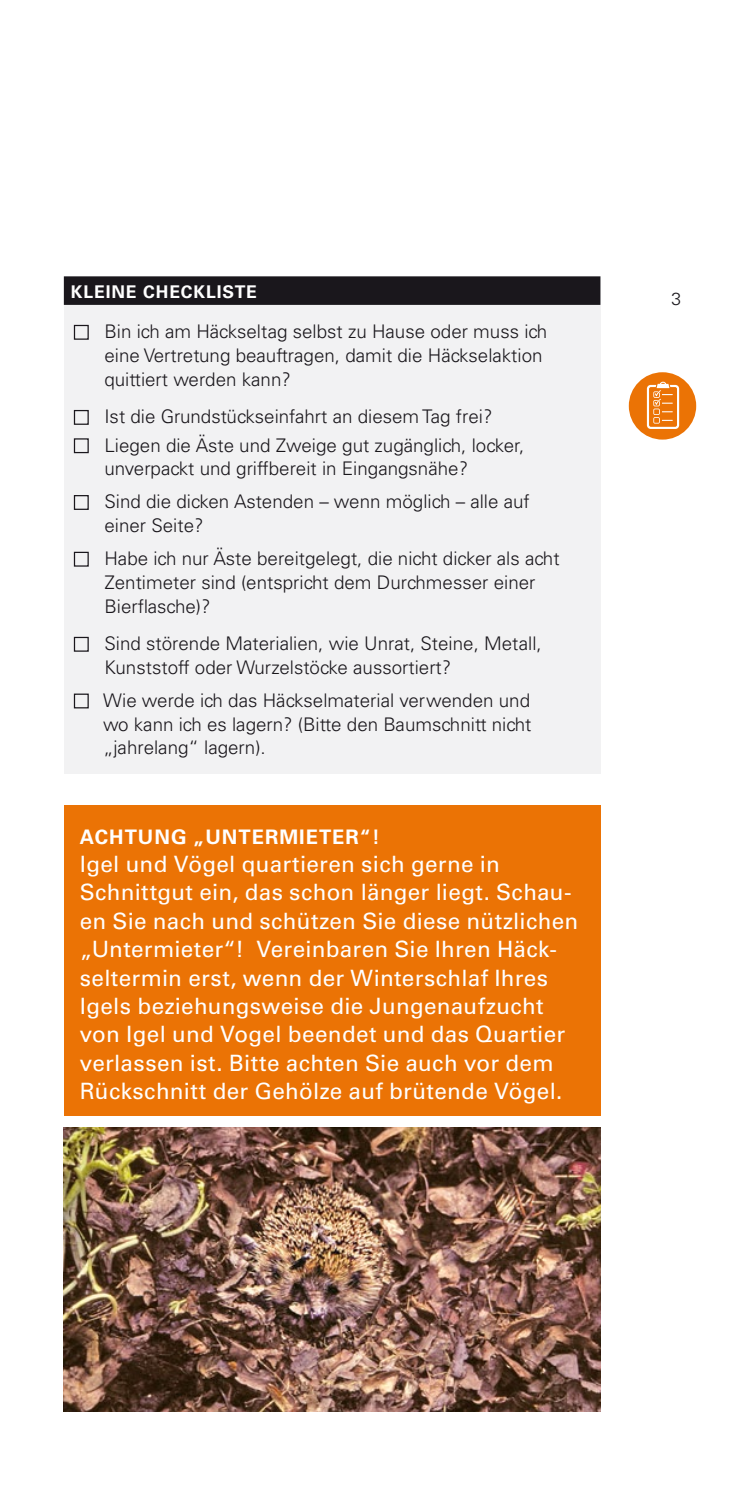
<style>
.page{position:relative;width:745px;height:1489px;background:#fff}
.page>*{position:absolute;margin:0;border:0;box-sizing:border-box;transform-origin:0 0}
.t1{font:22.5px/28.2px "Univers LT Std";letter-spacing:.01em;color:#fff}
.t2{font:700 20px "Univers LT Std";letter-spacing:.05em;color:#fff}
.t3{font:300 18.75px/23.8px "Univers LT Std";color:#1a171c}
.t4{font:700 17.5px "Univers LT Std";letter-spacing:.05em;color:#fff}
.t5{font:300 17.5px "Univers LT Std";color:#1a171c}
</style>
<div class="page">
<div style="left:64px;top:805px;width:536px;height:310px;background:#eb7305"></div>
<div style="left:64px;top:276px;width:536px;height:497px;background:#f2f2f3"></div>
<div style="left:64px;top:276px;width:536px;height:29px;background:#1a171c"></div>
<div style="left:74px;top:325px;width:15px;height:15px;border:1px solid #1a171c"></div>
<div style="left:74px;top:410px;width:15px;height:15px;border:1px solid #1a171c"></div>
<div style="left:74px;top:438px;width:15px;height:15px;border:1px solid #1a171c"></div>
<div style="left:74px;top:495px;width:15px;height:15px;border:1px solid #1a171c"></div>
<div style="left:74px;top:551px;width:15px;height:15px;border:1px solid #1a171c"></div>
<div style="left:74px;top:637px;width:15px;height:14px;border:1px solid #1a171c"></div>
<div style="left:74px;top:693px;width:15px;height:15px;border:1px solid #1a171c"></div>
<img style="left:64px;top:1127px;width:536px;height:283px">
<div style="left:628px;top:372px;width:67px;height:67px;background:#eb7305;border-radius:50%"></div>
<svg style="left:646px;top:381px;width:32px;height:48px"></svg>
<p class="t4" style="left:71px;top:281px;width:187px">KLEINE CH ECKLISTE</p>
<p class="t3" style="left:104px;top:320px;width:444px">Bin ich am Häckseltag selbst zu Hause oder muss ich eine Vertretung beauftragen, damit die Häckselaktion quittiert werden kann?</p>
<p class="t3" style="left:104px;top:402px;width:421px;line-height:28.2px">Ist die Grundstückseinfahrt an diesem Tag frei?<br>Liegen die Äste und Zweige gut zugänglich, locker,</p>
<p class="t3" style="left:104px;top:452px;width:426px;line-height:33px">unverpackt und griffbereit in Eingangsnähe?<br>Sind die dicken Astenden – wenn möglich – alle auf</p>
<p class="t3" style="left:104px;top:509px;width:456px;line-height:33px">einer Seite?<br>Habe ich nur Äste bereitgelegt, die nicht dicker als acht</p>
<p class="t3" style="left:104px;top:570px;width:432px">Zentimeter sind (entspricht dem Durchmesser einer<br>Bierflasche)?</p>
<p class="t3" style="left:104px;top:631px;width:438px">Sind störende Materialien, wie Unrat, Steine, Metall,<br>Kunststoff oder Wurzelstöcke aussortiert?</p>
<p class="t3" style="left:103px;top:688px;width:430px;text-align:justify">Wie werde ich das Häckselmaterial verwenden und wo kann ich es lagern? (Bitte den Baumschnitt nicht „jahrelang“ lagern).</p>
<p class="t2" style="left:80px;top:825px;width:301px">ACHTUNG „UNTERMIETER“!</p>
<p class="t1" style="left:80px;top:850px;width:499px">Igel und Vögel quartieren sich gerne in Schnittgut ein, das schon länger liegt. Schau&shy;en Sie nach und schützen Sie diese nützlichen „Untermieter“! Vereinbaren Sie Ihren Häck&shy;seltermin erst, wenn der Winterschlaf Ihres Igels beziehungsweise die Jungenaufzucht von Igel und Vogel beendet und das Quartier verlassen ist. Bitte achten Sie auch vor dem Rückschnitt der Gehölze auf brütende Vögel.</p>
<p class="t5" style="left:671px;top:288px;width:11px">3</p>
</div>
